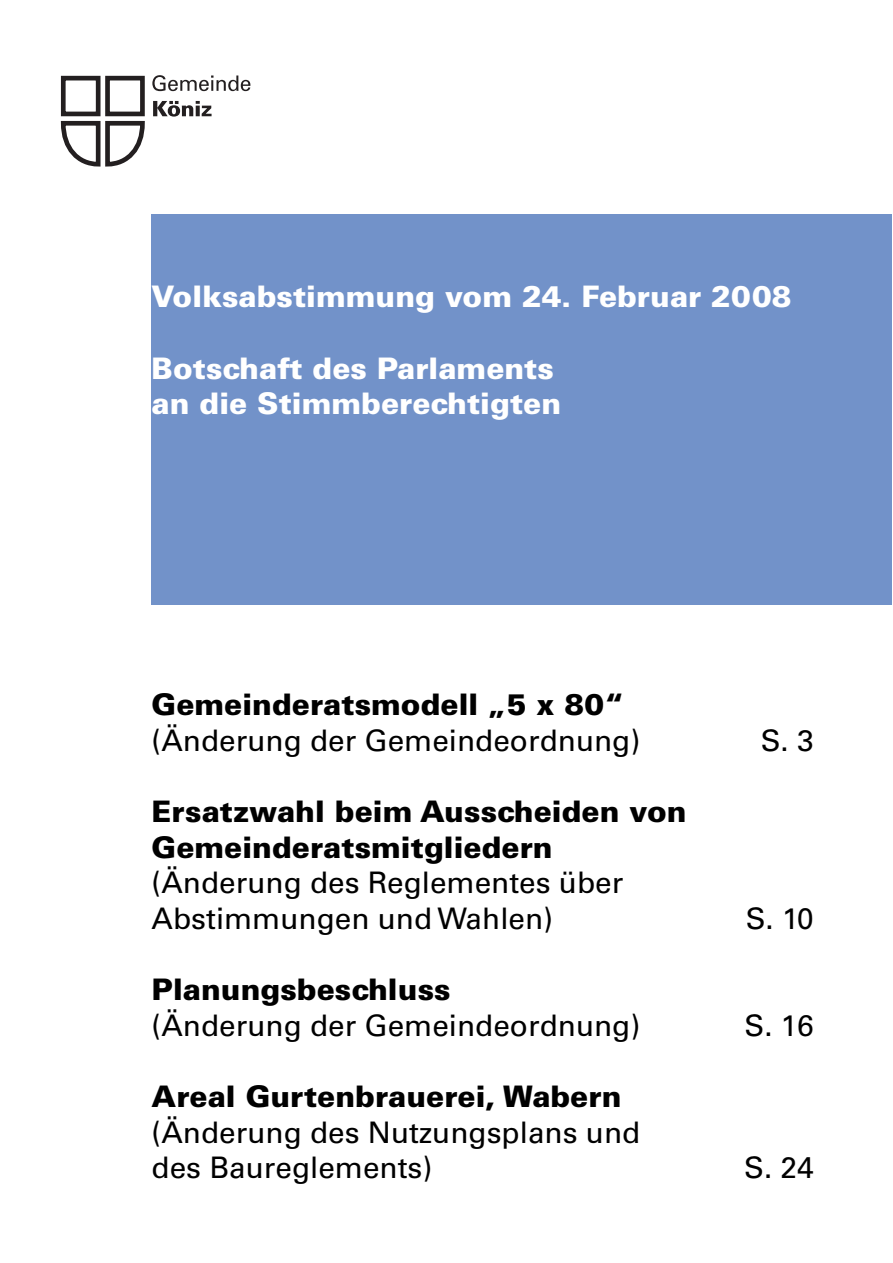
<style>
.page{position:relative;width:893px;height:1263px;background:#fff}
.page>*{position:absolute;margin:0;border:0;box-sizing:border-box;transform-origin:0 0}
.t1{font:29.7px/35.7px "Univers LT";color:#000}
.t2{font:900 29.7px/35.7px "Univers LT";color:#000}
.t3{font:900 29.7px/35.7px "Univers LT";color:#fff}
</style>
<div class="page">
<div style="left:152px;top:215px;width:739px;height:390px;background:#7292c9"></div>
<svg style="left:61px;top:120px;width:84px;height:47px"></svg>
<div style="left:105px;top:76px;width:40px;height:40px;border:5px solid #231f20"></div>
<div style="left:61px;top:76px;width:39px;height:40px;border:5px solid #231f20"></div>
<svg style="left:152px;top:75px;width:98px;height:16px"></svg>
<svg style="left:153px;top:101px;width:58px;height:16px"></svg>
<p class="t3" style="left:152px;top:278px;width:641px">Volksabstimmung vom 24. Februar 2008</p>
<p class="t3" style="left:152px;top:350px;width:411px">Botschaft des Parlaments an die Stimmberechtigten</p>
<p class="t2" style="left:152px;top:686px;width:474px">Gemeinderatsmodell „5 x 80“</p>
<p class="t1" style="left:152px;top:722px;width:490px">(Änderung der Gemeindeordnung)</p>
<p class="t1" style="left:760px;top:722px;width:54px">S. 3</p>
<p class="t2" style="left:152px;top:793px;width:536px">Ersatzwahl beim Ausscheiden von<br>Gemeinderatsmitgliedern</p>
<p class="t1" style="left:152px;top:865px;width:473px">(Änderung des Reglementes über<br>Abstimmungen und Wahlen)</p>
<p class="t1" style="left:745px;top:901px;width:69px">S. 10</p>
<p class="t2" style="left:152px;top:971px;width:300px">Planungsbeschluss</p>
<p class="t1" style="left:152px;top:1008px;width:490px">(Änderung der Gemeindeordnung)</p>
<p class="t1" style="left:744px;top:1008px;width:70px">S. 16</p>
<p class="t2" style="left:152px;top:1078px;width:471px">Areal Gurtenbrauerei, Wabern</p>
<p class="t1" style="left:152px;top:1115px;width:490px">(Änderung des Nutzungsplans und des Baureglements)</p>
<p class="t1" style="left:744px;top:1150px;width:71px">S. 24</p>
</div>
